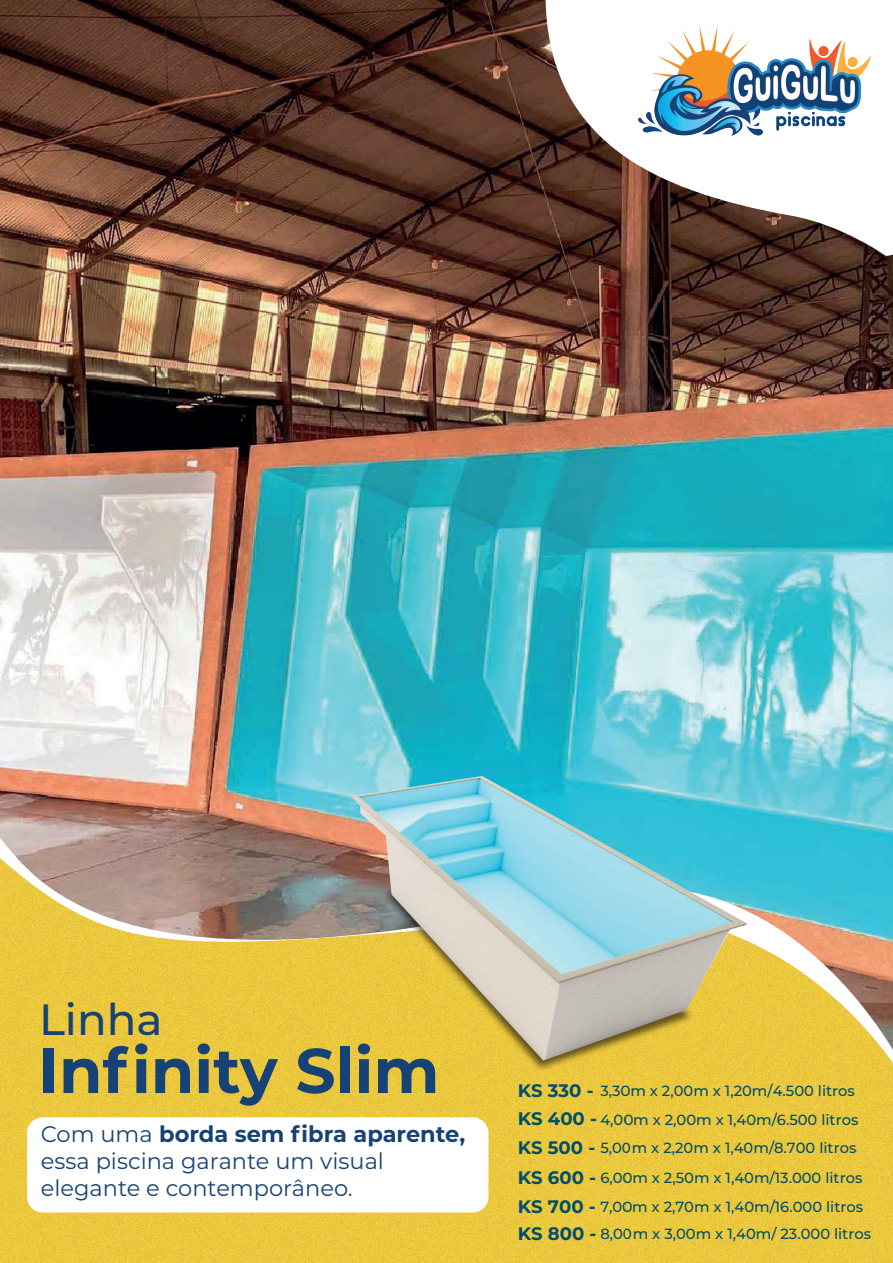
<style>
.page{position:relative;width:893px;height:1263px;background:#fff}
.page>*{position:absolute;margin:0;border:0;box-sizing:border-box;transform-origin:0 0}
.t1{font:700 62.85px "Montserrat";color:#164275}
.t2{font:500 43.65px "Montserrat";color:#164275}
.t3{font:22.5px/27px "Montserrat";color:#164275}
.t4{font:500 14.7px/29.1px "Montserrat";color:#004e68}
.s1{font-weight:700}
.s2{font-weight:700;font-size:18.15px}
</style>
<div class="page">
<img style="left:0;top:0;width:892px;height:798px">
<img style="left:0;top:798px;width:893px;height:465px">
<svg style="left:545px;top:0;width:348px;height:256px"></svg>
<img style="left:628px;top:8px;width:252px;height:150px">
<div style="left:27px;top:1117px;width:461px;height:95px;background:#fff;border-radius:16px"></div>
<img style="left:333px;top:810px;width:410px;height:310px">
<img style="left:351px;top:776px;width:395px;height:284px">
<h2 class="t2" style="left:39px;top:989px;width:125px">Linha</h2>
<h1 class="t1" style="left:38px;top:1025px;width:403px">Infinity Slim</h1>
<h3 class="t3" style="left:41px;top:1120px;width:426px">Com uma <span class="s1">borda sem fibra aparente, </span>essa piscina garante um visual elegante e contemporâneo.</h3>
<p class="t4" style="left:518px;top:1076px;width:347px"><span class="s2">KS 330 -</span> 3,30m x 2,00m x 1,20m/4.500 litros <span class="s2">KS 400 -</span> 4,00m x 2,00m x 1,40m/6.500 litros <span class="s2">KS 500 -</span> 5,00m x 2,20m x 1,40m/8.700 litros <span class="s2">KS 600 -</span> 6,00m x 2,50m x 1,40m/13.000 litros <span class="s2">KS 700 -</span> 7,00m x 2,70m x 1,40m/16.000 litros</p>
<p class="t4" style="left:518px;top:1219px;width:355px"><span class="s2">KS 800 -</span> 8,00m x 3,00m x 1,40m/ 23.000 litros</p>
</div>
